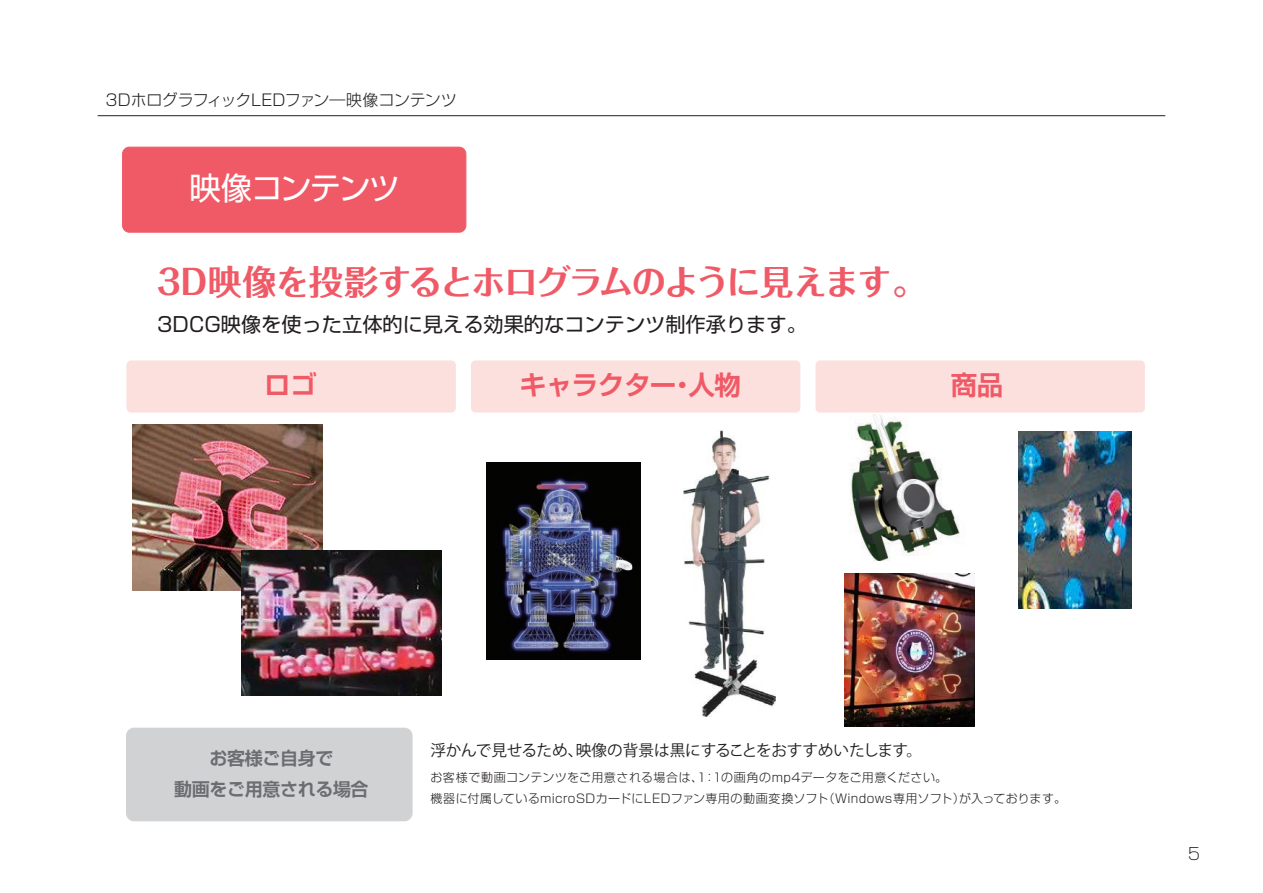
<style>
.page{position:relative;width:1263px;height:893px;background:#fff}
.page>*{position:absolute;margin:0;border:0;box-sizing:border-box;transform-origin:0 0}
.t1{font:700 34.2px "Folk Pro";letter-spacing:-.045em;color:#f05a67}
.t2{font:31.5px "Shin Go Pro";letter-spacing:-.065em;color:#fff}
.t3{font:700 26.55px "Shin Go Pro De";letter-spacing:-.02em;color:#f05a67}
.t4{font:20.25px "Shin Go Pro";color:#231f20}
.t5{font:700 18px/31.5px "Shin Go Pro De";letter-spacing:-.02em;color:#6c6d70;text-align:center}
.t6{font:300 expanded 16.5px "Shin Go Pro";color:#231f20}
.t7{font:300 15.9px "Shin Go Pro";letter-spacing:-.02em;color:#231f20}
.t8{font:15.6px "Koz Go Pro";letter-spacing:-.01em;color:#231f20}
.t9{font:300 12px/21px "Shin Go Pro";letter-spacing:.03em;color:#231f20}
</style>
<div class="page">
<div style="left:126px;top:728px;width:287px;height:93px;background:#d1d2d4;border-radius:8px"></div>
<div style="left:123px;top:147px;width:343px;height:85px;background:#f05a67;border-radius:7px"></div>
<div style="left:122px;top:147px;width:344px;height:86px;border:1px solid #f05a67;border-radius:7px"></div>
<hr style="left:98px;top:115px;width:1067px;height:1px;background:#231f20">
<div style="left:126px;top:360px;width:330px;height:53px;background:#fce0de;border-radius:5px"></div>
<div style="left:471px;top:360px;width:329px;height:53px;background:#fce0de;border-radius:5px"></div>
<div style="left:815px;top:360px;width:330px;height:53px;background:#fce0de;border-radius:5px"></div>
<img style="left:850px;top:414px;width:110px;height:146px">
<img style="left:684px;top:430px;width:91px;height:287px">
<img style="left:1019px;top:432px;width:113px;height:176px">
<img style="left:845px;top:573px;width:129px;height:153px">
<img style="left:486px;top:463px;width:154px;height:196px">
<img style="left:133px;top:425px;width:189px;height:165px">
<img style="left:242px;top:551px;width:199px;height:144px">
<h3 class="t7" style="left:106px;top:87px;width:353px">3DホログラフィックLEDファン―映像コンテンツ</h3>
<h2 class="t2" style="left:189px;top:162px;width:212px">映像コンテンツ</h2>
<h1 class="t1" style="left:157px;top:253px;width:771px">3D映像を投影するとホログラムのように見えます。</h1>
<h3 class="t4" style="left:157px;top:307px;width:651px">3DCG映像を使った立体的に見える効果的なコンテンツ制作承ります。</h3>
<h3 class="t3" style="left:264px;top:364px;width:54px">ロゴ</h3>
<h3 class="t3" style="left:520px;top:364px;width:222px">キャラクター・人物</h3>
<h3 class="t3" style="left:951px;top:364px;width:54px">商品</h3>
<h3 class="t5" style="left:174px;top:740px;width:196px">お客様ご自身で<br>動画をご用意される場合</h3>
<h3 class="t8" style="left:430px;top:740px;width:493px">浮かんで見せるため、映像の背景は黒にすることをおすすめいたします。</h3>
<p class="t9" style="left:430px;top:766px;width:637px">お客様で動画コンテンツをご用意される場合は、1：1の画角のmp4データをご用意ください。<br>機器に付属しているmicroSDカードにLEDファン専用の動画変換ソフト（Windows専用ソフト）が入っております。</p>
<h3 class="t6" style="left:1188px;top:840px;width:14px">5</h3>
</div>
